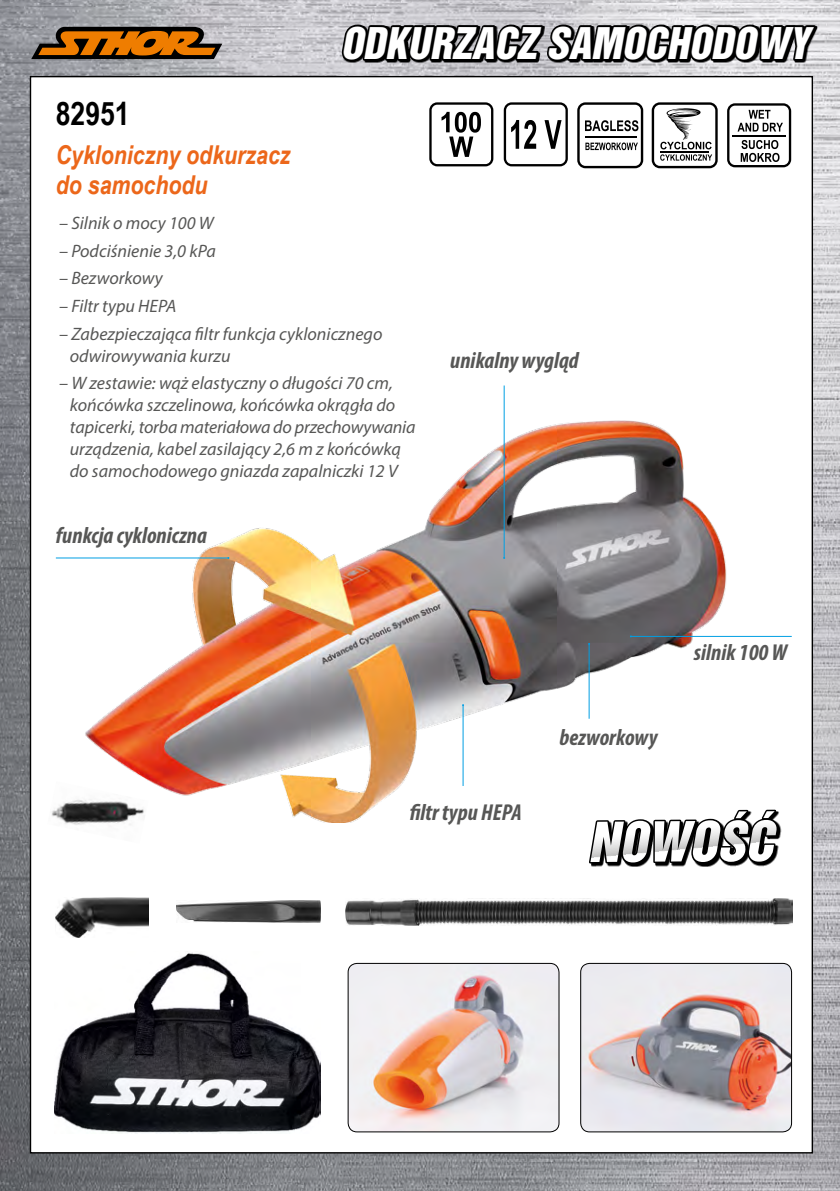
<style>
.page{position:relative;width:840px;height:1191px;background:#fff}
.page>*{position:absolute;margin:0;border:0;box-sizing:border-box;transform-origin:0 0}
.t1{font:italic 50.4px "Switzerland Inserat";color:#fff}
.t2{font:italic 40px "Switzerland Inserat";color:#fff}
.t3{font:700 32.4px "Arial Narrow";color:#000}
.t4{font:italic 700 26px/30px "Arial Narrow";color:#ec671a}
.t5{font:italic 700 condensed 23px "Myriad Pro";color:#575756}
.t6{font:italic 18px/22px "Myriad Pro";color:#575756}
</style>
<div class="page">
<img style="left:0;top:0;width:839px;height:1191px">
<div style="left:30px;top:77px;width:781px;height:1075px;background:#fff"></div>
<svg style="left:589px;top:809px;width:193px;height:58px;background:#272727"></svg>
<svg style="left:31px;top:27px;width:191px;height:32px;background:#8b551a"></svg>
<img style="left:65px;top:397px;width:687px;height:425px">
<svg style="left:338px;top:0;width:481px;height:168px"></svg>
<hr style="left:588px;top:644px;width:1px;height:74px;background:#009fe3">
<hr style="left:630px;top:636px;width:161px;height:1px;background:#009fe3">
<hr style="left:462px;top:705px;width:1px;height:81px;background:#009fe3">
<hr style="left:503px;top:385px;width:1px;height:173px;background:#009fe3">
<hr style="left:56px;top:557px;width:172px;height:1px;background:#009fe3">
<img style="left:349px;top:963px;width:209px;height:168px">
<div style="left:347px;top:963px;width:212px;height:169px;border:1px solid #000;border-radius:9px"></div>
<img style="left:580px;top:963px;width:211px;height:168px">
<div style="left:580px;top:963px;width:211px;height:169px;border:1px solid #000;border-radius:9px"></div>
<img style="left:56px;top:897px;width:93px;height:41px">
<img style="left:345px;top:898px;width:447px;height:27px">
<img style="left:51px;top:781px;width:97px;height:44px">
<img style="left:176px;top:900px;width:144px;height:22px">
<img style="left:55px;top:951px;width:265px;height:182px">
<h2 class="t2" style="left:340px;top:18px;width:478px">ODKURZACZ SAMOCHODOWY</h2>
<h3 class="t3" style="left:56px;top:89px;width:75px">82951</h3>
<h3 class="t4" style="left:56px;top:138px;width:236px">Cykloniczny odkurzacz do samochodu</h3>
<p class="t6" style="left:59px;top:212px;width:156px">– Silnik o mocy 100 W</p>
<p class="t6" style="left:59px;top:239px;width:158px">– Podciśnienie 3,0 kPa</p>
<p class="t6" style="left:59px;top:267px;width:105px">– Bezworkowy</p>
<p class="t6" style="left:59px;top:295px;width:119px">– Filtr typu HEPA</p>
<p class="t6" style="left:70px;top:322px;width:314px;text-indent:-11px">– Zabezpieczająca filtr funkcja cyklonicznego odwirowywania kurzu</p>
<p class="t6" style="left:70px;top:372px;width:347px;text-indent:-11px">– W zestawie: wąż elastyczny o długości 70 cm, końcówka szczelinowa, końcówka okrągła do tapicerki, torba materiałowa do przechowywania urządzenia, kabel zasilający 2,6 m z końcówką do samochodowego gniazda zapalniczki 12 V</p>
<p class="t5" style="left:56px;top:521px;width:152px">funkcja cykloniczna</p>
<p class="t5" style="left:450px;top:346px;width:130px">unikalny wygląd</p>
<p class="t5" style="left:559px;top:723px;width:99px">bezworkowy</p>
<p class="t5" style="left:693px;top:638px;width:95px">silnik 100 W</p>
<p class="t5" style="left:409px;top:798px;width:113px">filtr typu HEPA</p>
<h1 class="t1" style="left:588px;top:810px;width:197px">NOWOŚĆ</h1>
</div>
